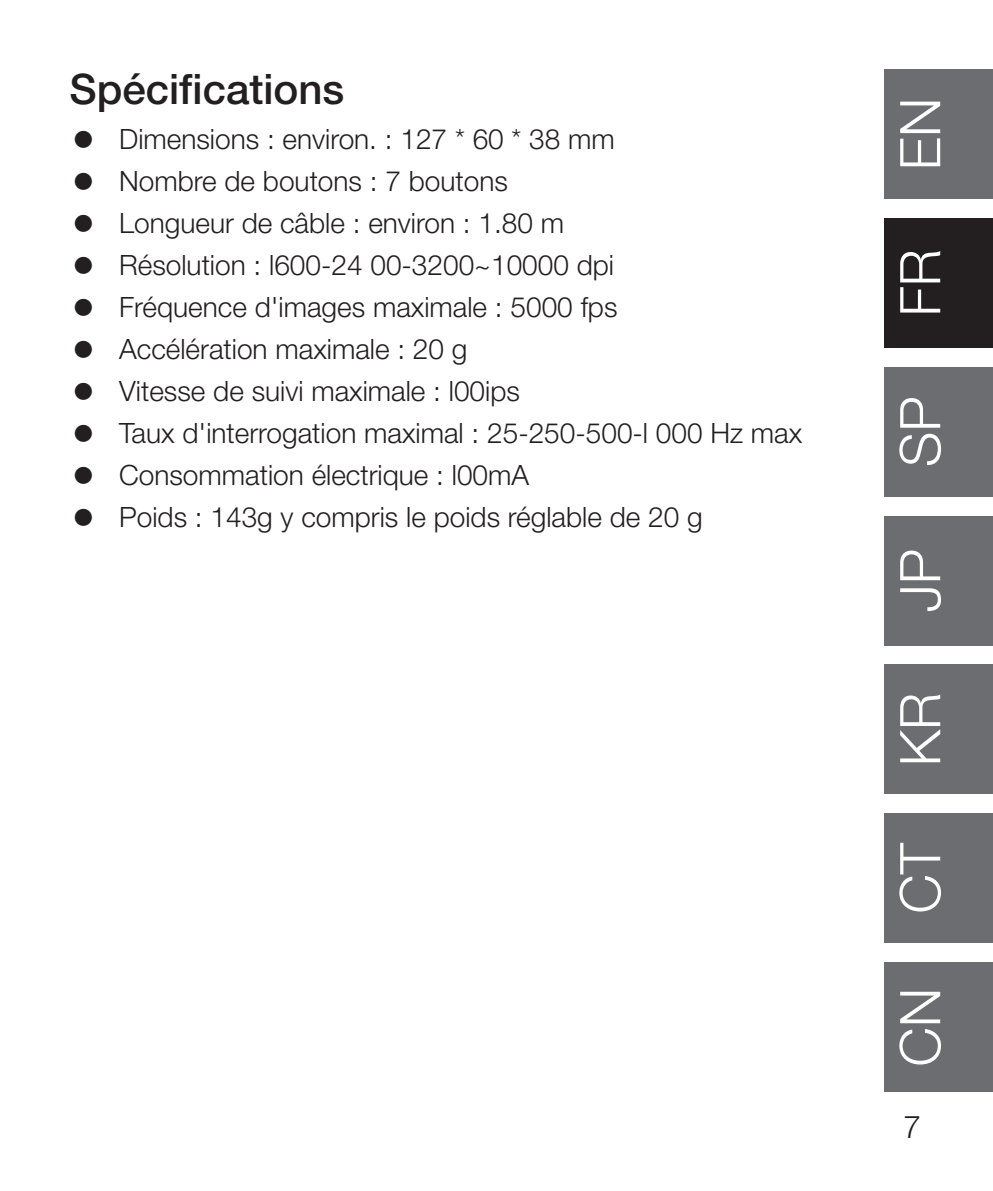
<style>
.page{position:relative;width:993px;height:1191px;background:#fff}
.page>*{position:absolute;margin:0;border:0;box-sizing:border-box;transform-origin:0 0}
.t1{font:300 56px "Helvetica Neue LT Std";color:#fff}
.標題{font:500 42px "Helvetica Neue LT Std";color:#231f20}
.t2{font:300 31.5px "Helvetica Neue LT Std";color:#231f20}
.t3{font:300 28px "Helvetica Neue LT Std";color:#231f20}
.s1{font-family:"Shin Go Pro";font-weight:400}
</style>
<div class="page">
<div style="left:883px;top:69px;width:109px;height:129px;background:#6c6d70"></div>
<div style="left:883px;top:218px;width:109px;height:129px;background:#231f20"></div>
<div style="left:883px;top:367px;width:109px;height:129px;background:#6c6d70"></div>
<div style="left:883px;top:516px;width:109px;height:129px;background:#6c6d70"></div>
<div style="left:883px;top:665px;width:109px;height:129px;background:#6c6d70"></div>
<div style="left:883px;top:814px;width:109px;height:129px;background:#6c6d70"></div>
<div style="left:883px;top:962px;width:109px;height:129px;background:#6c6d70"></div>
<p class="標題" style="left:69px;top:64px;width:276px">Spécifications</p>
<p class="t3" style="left:69px;top:122px;width:546px"><span class="s1">⿟</span> Dimensions : environ. : 127 * 60 * 38 mm</p>
<p class="t3" style="left:69px;top:164px;width:440px"><span class="s1">⿟</span> Nombre de boutons : 7 boutons</p>
<p class="t3" style="left:69px;top:206px;width:496px"><span class="s1">⿟</span> Longueur de câble : environ : 1.80 m</p>
<p class="t3" style="left:69px;top:248px;width:546px"><span class="s1">⿟</span> Résolution : l600-24 00-3200~10000 dpi</p>
<p class="t3" style="left:69px;top:290px;width:549px"><span class="s1">⿟</span> Fréquence d'images maximale : 5000 fps</p>
<p class="t3" style="left:69px;top:332px;width:399px"><span class="s1">⿟</span> Accélération maximale : 20 g</p>
<p class="t3" style="left:69px;top:374px;width:452px"><span class="s1">⿟</span> Vitesse de suivi maximale : l00ips</p>
<p class="t3" style="left:69px;top:416px;width:734px"><span class="s1">⿟</span> Taux d'interrogation maximal : 25-250-500-l 000 Hz max</p>
<p class="t3" style="left:69px;top:458px;width:461px"><span class="s1">⿟</span> Consommation électrique : l00mA</p>
<p class="t3" style="left:69px;top:500px;width:634px"><span class="s1">⿟</span> Poids : 143g y compris le poids réglable de 20 g</p>
<h1 class="t1" style="left:885px;top:170px;width:74px;rotate:-90deg">EN</h1>
<h1 class="t1" style="left:885px;top:316px;width:69px;rotate:-90deg">FR</h1>
<h1 class="t1" style="left:885px;top:467px;width:72px;rotate:-90deg">SP</h1>
<h1 class="t1" style="left:885px;top:612px;width:65px;rotate:-90deg">JP</h1>
<h1 class="t1" style="left:885px;top:766px;width:75px;rotate:-90deg">KR</h1>
<h1 class="t1" style="left:885px;top:913px;width:73px;rotate:-90deg">CT</h1>
<h1 class="t1" style="left:885px;top:1066px;width:80px;rotate:-90deg">CN</h1>
<p class="t2" style="left:903px;top:1107px;width:19px">7</p>
</div>
